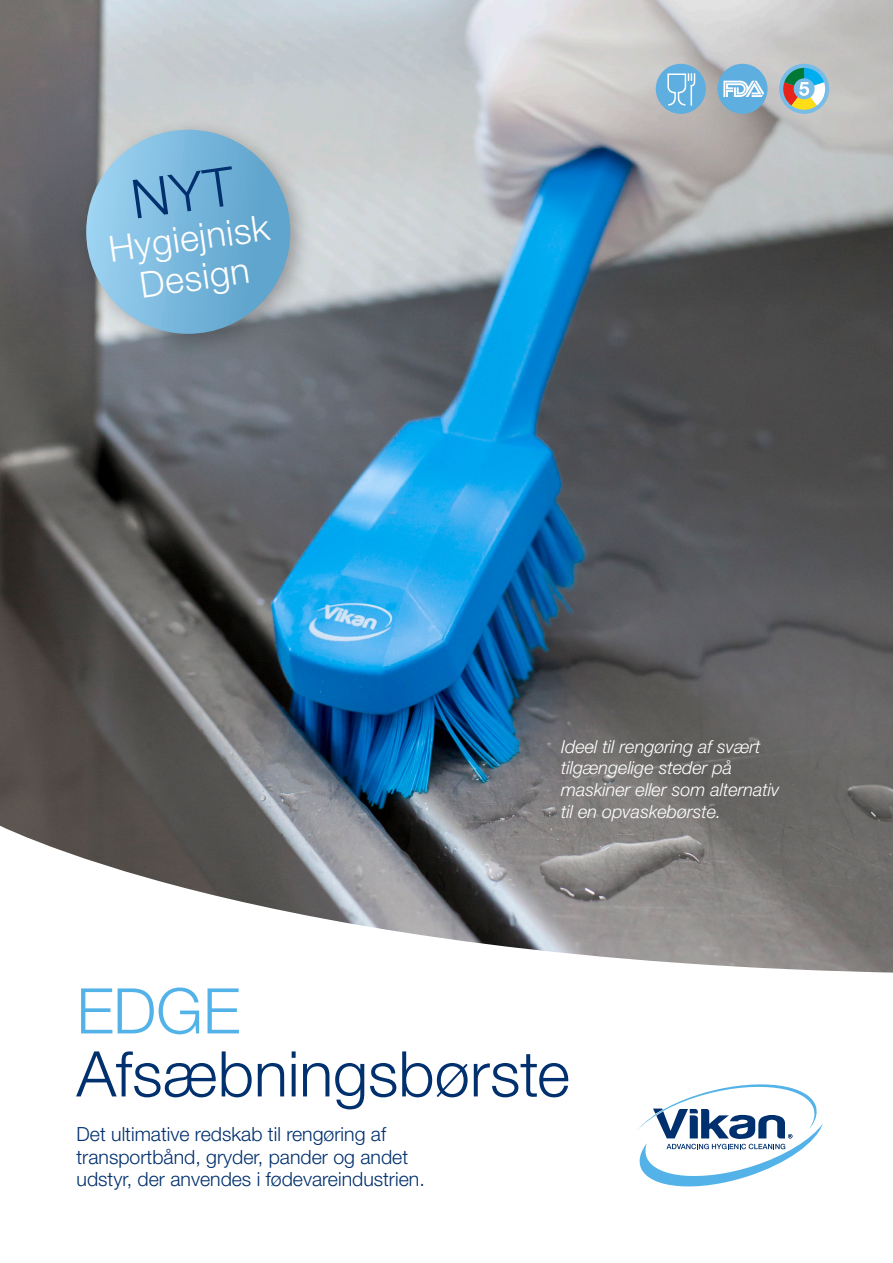
<style>
.page{position:relative;width:893px;height:1263px;background:#fff}
.page>*{position:absolute;margin:0;border:0;box-sizing:border-box;transform-origin:0 0}
.t1{font:300 63px "Helvetica Neue LT Std";color:#00306d}
.t2{font:300 63px "Helvetica Neue LT Std";color:#53b3e8}
.t3{font:300 36px/39.6px "Helvetica Neue LT Std";color:#fff;text-align:center}
.t4{font:300 19.5px/22.5px "Helvetica Neue LT Std";color:#00306d}
.t5{font:italic 300 18px/21.6px "Helvetica Neue LT Std";color:#fff}
</style>
<div class="page">
<img style="left:0;top:0;width:893px;height:819px">
<svg style="left:0;top:819px;width:893px;height:368px"></svg>
<svg style="left:637px;top:1084px;width:186px;height:102px"></svg>
<svg style="left:717px;top:64px;width:50px;height:50px;background:#88b9d9"></svg>
<svg style="left:656px;top:64px;width:50px;height:50px;background:#81b7d9"></svg>
<div style="left:779px;top:64px;width:50px;height:50px;background:#78bde8;border-radius:50%"></div>
<svg style="left:783px;top:68px;width:42px;height:42px"></svg>
<div style="left:75px;top:118px;width:238px;height:238px;background:#231f20;opacity:.35"></div>
<div style="left:86px;top:130px;width:204px;height:204px;background:linear-gradient(to right,#9cd1f0,#579ec8);border-radius:102px"></div>
<svg style="left:133px;top:166px;width:104px;height:52px;background:#7ab8dd"></svg>
<h2 class="t3" style="left:106px;top:229px;width:163px;rotate:-8deg">Hygiejnisk<br>Design</h2>
<p class="t5" style="left:561px;top:735px;width:220px">Ideel til rengøring af svært tilgængelige steder på maskiner eller som alternativ til en opvaskebørste.</p>
<h1 class="t2" style="left:77px;top:972px;width:165px">EDGE</h1>
<h1 class="t1" style="left:77px;top:1035px;width:495px">Afsæbningsbørste</h1>
<p class="t4" style="left:77px;top:1123px;width:350px">Det ultimative redskab til rengøring af transportbånd, gryder, pander og andet udstyr, der anvendes i fødevareindustrien.</p>
</div>
